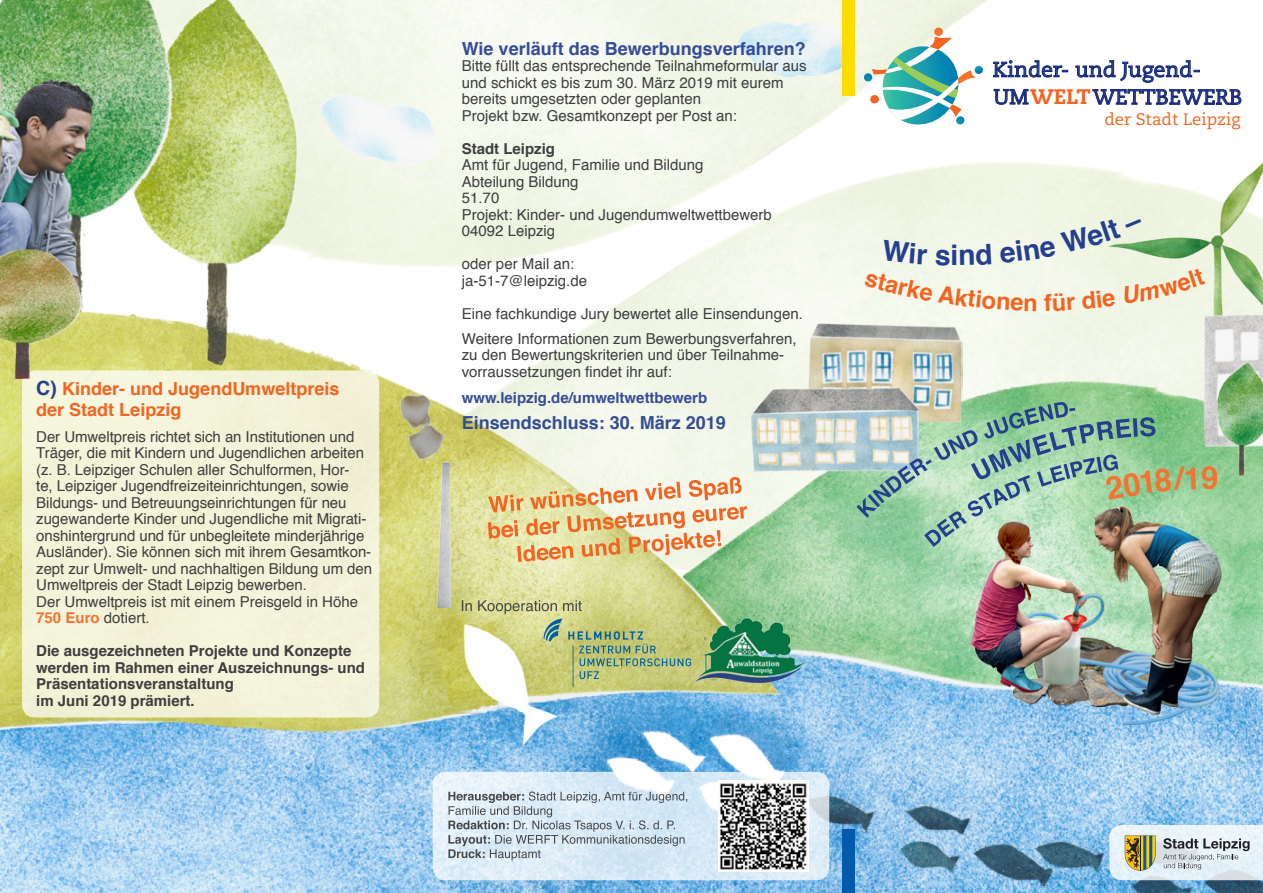
<style>
.page{position:relative;width:1263px;height:893px;background:#fff}
.page>*{position:absolute;margin:0;border:0;box-sizing:border-box;transform-origin:0 0}
.t1{font:700 28.35px "Helvetica";color:#253f8e}
.t2{font:21px/27.5px "Caecilia LT Std";color:#223f99}
.t3{font:700 18px "Helvetica";color:#354d96}
.t4{font:700 18px "Helvetica";color:#f36421}
.t5{font:16.65px "Caecilia LT Std";color:#f36421}
.t6{font:15px/16.5px "Helvetica";color:#3e3e3f}
.t7{font:700 15px/16.5px "Helvetica";color:#3e3e3f}
.t8{font:700 15px "Helvetica";color:#354d96}
.s1{font-size:19.5px;color:#253f8e}
.s2{font-weight:700;color:#f37431}
.s3{color:#2e3092}
.s4{font-weight:800;color:#f36421}
</style>
<div class="page">
<img style="left:0;top:0;width:1263px;height:893px">
<img style="left:1095px;top:140px;width:168px;height:252px">
<img style="left:674px;top:0;width:220px;height:113px">
<img style="left:808px;top:322px;width:154px;height:80px">
<img style="left:750px;top:384px;width:168px;height:92px">
<img style="left:1199px;top:313px;width:64px;height:138px">
<svg style="left:864px;top:28px;width:119px;height:102px"></svg>
<svg style="left:993px;top:42px;width:75px;height:35px"></svg>
<svg style="left:994px;top:89px;width:34px;height:16px"></svg>
<svg style="left:1075px;top:60px;width:166px;height:69px"></svg>
<img style="left:940px;top:472px;width:317px;height:292px">
<img style="left:1218px;top:357px;width:45px;height:128px">
<div style="left:22px;top:370px;width:357px;height:347px;background:#f3f3d9;border-radius:13px"></div>
<img style="left:0;top:77px;width:95px;height:248px">
<img style="left:0;top:240px;width:82px;height:140px">
<div style="left:842px;top:0;width:13px;height:96px;background:#ffdc01"></div>
<div style="left:842px;top:829px;width:13px;height:64px;background:#015aaa"></div>
<svg style="left:488px;top:477px;width:259px;height:85px;background:#e8cd9f"></svg>
<img style="left:691px;top:614px;width:117px;height:72px">
<svg style="left:1109px;top:825px;width:154px;height:55px;background:#cdd5d1"></svg>
<svg style="left:462px;top:600px;width:229px;height:87px;background:#c7cd8f"></svg>
<img style="left:383px;top:386px;width:105px;height:221px">
<img style="left:287px;top:65px;width:179px;height:135px">
<svg style="left:433px;top:772px;width:396px;height:108px;background:#deedf7"></svg>
<svg style="left:448px;top:791px;width:239px;height:69px;background:#c3d1db"></svg>
<img style="left:718px;top:781px;width:90px;height:90px">
<img style="left:856px;top:402px;width:340px;height:145px">
<svg style="left:1202px;top:466px;width:16px;height:24px"></svg>
<div style="left:864px;top:218px;width:341px;height:93px;background:#f2f6e7"></div>
<p class="t4" style="left:36px;top:374px;width:305px"><span class="s1">C)</span> Kinder- und JugendUmweltpreis</p>
<p class="t4" style="left:36px;top:395px;width:147px">der Stadt Leipzig</p>
<p class="t6" style="left:36px;top:429px;width:337px">Der Umweltpreis richtet sich an Institutionen und Träger, die mit Kindern und Jugendlichen arbeiten (z. B. Leipziger Schulen aller Schulformen, Hor-<br>te, Leipziger Jugendfreizeiteinrichtungen, sowie Bildungs- und Betreuungseinrichtungen für neu zugewanderte Kinder und Jugendliche mit Migrati&shy;onshintergrund und für unbegleitete minderjährige Ausländer). Sie können sich mit ihrem Gesamtkon&shy;zept zur Umwelt- und nachhaltigen Bildung um den Umweltpreis der Stadt Leipzig bewerben.</p>
<p class="t6" style="left:36px;top:594px;width:323px">Der Umweltpreis ist mit einem Preisgeld in Höhe<br><span class="s2">750 Euro</span> dotiert.</p>
<p class="t7" style="left:36px;top:643px;width:330px">Die ausgezeichneten Projekte und Konzepte werden im Rahmen einer Auszeichnungs- und<br>Präsentationsveranstaltung</p>
<p class="t7" style="left:36px;top:692px;width:160px">im Juni 2019 prämiert.</p>
<p class="t3" style="left:462px;top:34px;width:345px">Wie verläuft das Bewerbungsverfahren?</p>
<p class="t6" style="left:462px;top:58px;width:346px">Bitte füllt das entsprechende Teilnahmeformular aus und schickt es bis zum 30. März 2019 mit eurem bereits umgesetzten oder geplanten</p>
<p class="t6" style="left:462px;top:108px;width:277px">Projekt bzw. Gesamtkonzept per Post an:</p>
<p class="t7" style="left:462px;top:141px;width:95px">Stadt Leipzig</p>
<p class="t6" style="left:462px;top:157px;width:243px">Amt für Jugend, Familie und Bildung</p>
<p class="t6" style="left:462px;top:174px;width:118px">Abteilung Bildung</p>
<p class="t6" style="left:462px;top:190px;width:39px">51.70</p>
<p class="t6" style="left:462px;top:207px;width:312px">Projekt: Kinder- und Jugendumweltwettbewerb</p>
<p class="t6" style="left:462px;top:223px;width:95px">04092 Leipzig</p>
<p class="t6" style="left:462px;top:256px;width:114px">oder per Mail an:</p>
<p class="t6" style="left:462px;top:273px;width:127px">ja-51-7@leipzig.de</p>
<p class="t6" style="left:462px;top:306px;width:343px">Eine fachkundige Jury bewertet alle Einsendungen.</p>
<p class="t6" style="left:462px;top:331px;width:336px">Weitere Informationen zum Bewerbungsverfahren,</p>
<p class="t6" style="left:462px;top:347px;width:324px">zu den Bewertungskriterien und über Teilnahme-</p>
<p class="t6" style="left:462px;top:364px;width:212px">vorraussetzungen findet ihr auf:</p>
<p class="t8" style="left:462px;top:386px;width:247px">www.leipzig.de/umweltwettbewerb</p>
<p class="t3" style="left:462px;top:408px;width:266px">Einsendschluss: 30. März 2019</p>
<p class="t2" style="left:993px;top:56px;width:251px">Kinder- und Jugend-<br><span class="s3">UM</span><span class="s4">WELT</span><span class="s3">WETTBEWERB</span></p>
<p class="t5" style="left:1104px;top:109px;width:138px">der Stadt Leipzig</p>
<p class="t1" style="left:950px;top:232px;width:9px">i</p>
</div>
